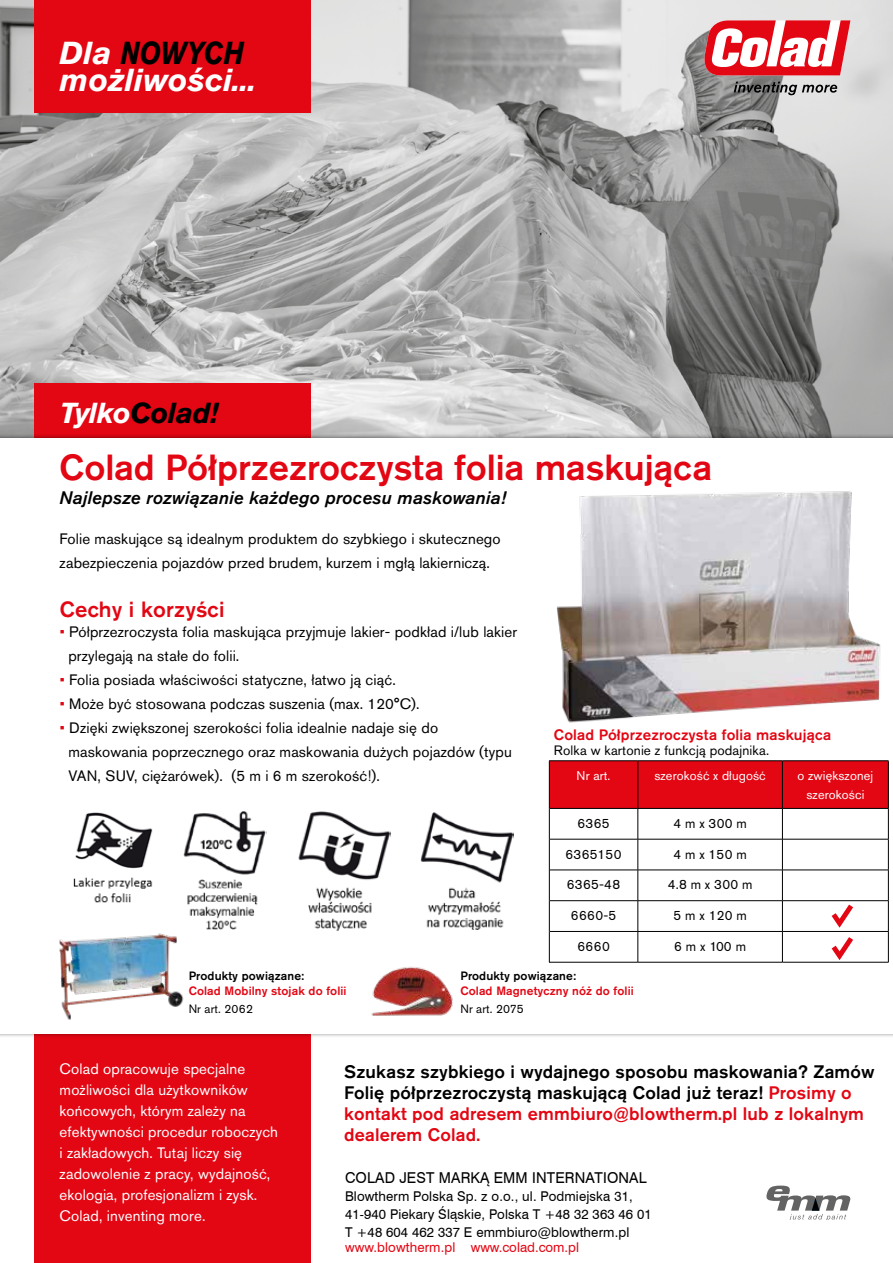
<style>
.page{position:relative;width:893px;height:1263px;background:#fff}
.page>*{position:absolute;margin:0;border:0;box-sizing:border-box;transform-origin:0 0}
.t1{font:500 36px "Akzidenz Grotesk Pro";color:#e30613}
.t2{font:italic 700 31.5px/27.2px "Akzidenz Grotesk Pro";color:#fff}
.t3{font:italic 700 28.65px "Akzidenz Grotesk Pro";letter-spacing:-.02em;color:#000}
.t4{font:500 21.9px "Akzidenz Grotesk Pro";letter-spacing:.01em;color:#e30613}
.t5{font:500 18px/21px "Akzidenz Grotesk Pro";letter-spacing:.01em;color:#000}
.t6{font:italic 500 18px "Akzidenz Grotesk Pro";letter-spacing:.01em;color:#000}
.t7{font:15px/24px "Akzidenz Grotesk Pro";letter-spacing:.01em;color:#000}
.t8{font:15px/21px "Akzidenz Grotesk Pro";letter-spacing:.01em;color:#fff}
.t9{font:500 15px "Akzidenz Grotesk Pro";letter-spacing:.01em;color:#e30613}
.t10{font:15px "Swiss 721 BTWGL4";letter-spacing:.01em;color:#000}
.t11{font:13.5px/18px "Swiss 721 BTWGL4";letter-spacing:.01em;color:#000}
.t12{font:13.5px "Swiss 721 BTWGL4";letter-spacing:.01em;color:#e30613}
.t13{font:13.5px "Akzidenz Grotesk Pro";letter-spacing:.01em;color:#000}
.t14{font:13.35px "Akzidenz Grotesk Pro";letter-spacing:.01em;color:#000}
.t15{font:12.75px/19.6px "Akzidenz Grotesk Pro";letter-spacing:.01em;color:#fff;text-align:center}
.t16{font:12.6px "Akzidenz Grotesk Pro";color:#fff}
.t17{font:500 12px "Akzidenz Grotesk Pro";letter-spacing:.01em;color:#e30613}
.t18{font:500 12px "Akzidenz Grotesk Pro";letter-spacing:.01em;color:#000}
.t19{font:12px "Akzidenz Grotesk Pro";letter-spacing:.01em;color:#000}
.s1{color:#000}
.s2{color:#fff}
.s3{color:#e30613}
.s4{font-family:"Swiss 721 BT"}
</style>
<div class="page">
<img style="left:0;top:0;width:893px;height:433px">
<div style="left:34px;top:0;width:276px;height:113px;background:#e30613"></div>
<div style="left:34px;top:383px;width:276px;height:880px;background:#e30613"></div>
<div style="left:0;top:438px;width:893px;height:595px;background:#fff"></div>
<svg style="left:699px;top:20px;width:151px;height:55px"></svg>
<svg style="left:734px;top:82px;width:103px;height:13px"></svg>
<svg style="left:766px;top:1185px;width:84px;height:34px"></svg>
<div style="left:550px;top:761px;width:338px;height:47px;background:#e30613"></div>
<hr style="left:549px;top:760px;width:89px;height:1px;background:#000">
<hr style="left:549px;top:761px;width:1px;height:47px;background:#000">
<hr style="left:638px;top:760px;width:144px;height:1px;background:#000">
<hr style="left:782px;top:760px;width:107px;height:1px;background:#000">
<hr style="left:549px;top:808px;width:1px;height:31px;background:#000">
<hr style="left:549px;top:839px;width:1px;height:31px;background:#000">
<hr style="left:549px;top:870px;width:1px;height:31px;background:#000">
<hr style="left:549px;top:901px;width:1px;height:30px;background:#000">
<hr style="left:549px;top:931px;width:1px;height:31px;background:#000">
<hr style="left:638px;top:761px;width:1px;height:47px;background:#000">
<hr style="left:782px;top:761px;width:1px;height:47px;background:#000">
<hr style="left:888px;top:761px;width:1px;height:47px;background:#000">
<hr style="left:550px;top:808px;width:88px;height:1px;background:#000">
<hr style="left:638px;top:808px;width:144px;height:1px;background:#000">
<hr style="left:638px;top:809px;width:1px;height:30px;background:#000">
<hr style="left:782px;top:808px;width:107px;height:1px;background:#000">
<hr style="left:782px;top:809px;width:1px;height:30px;background:#000">
<hr style="left:888px;top:809px;width:1px;height:30px;background:#000">
<hr style="left:550px;top:839px;width:88px;height:1px;background:#000">
<hr style="left:638px;top:839px;width:144px;height:1px;background:#000">
<hr style="left:638px;top:839px;width:1px;height:31px;background:#000">
<hr style="left:782px;top:839px;width:107px;height:1px;background:#000">
<hr style="left:782px;top:839px;width:1px;height:31px;background:#000">
<hr style="left:888px;top:839px;width:1px;height:31px;background:#000">
<hr style="left:550px;top:870px;width:88px;height:1px;background:#000">
<hr style="left:638px;top:870px;width:144px;height:1px;background:#000">
<hr style="left:638px;top:870px;width:1px;height:30px;background:#000">
<hr style="left:782px;top:870px;width:107px;height:1px;background:#000">
<hr style="left:782px;top:870px;width:1px;height:30px;background:#000">
<hr style="left:888px;top:870px;width:1px;height:30px;background:#000">
<hr style="left:550px;top:900px;width:88px;height:1px;background:#000">
<hr style="left:638px;top:900px;width:144px;height:1px;background:#000">
<hr style="left:638px;top:901px;width:1px;height:30px;background:#000">
<hr style="left:782px;top:900px;width:107px;height:1px;background:#000">
<hr style="left:782px;top:901px;width:1px;height:30px;background:#000">
<hr style="left:888px;top:901px;width:1px;height:30px;background:#000">
<hr style="left:550px;top:931px;width:88px;height:1px;background:#000">
<hr style="left:638px;top:931px;width:144px;height:1px;background:#000">
<hr style="left:638px;top:932px;width:1px;height:30px;background:#000">
<hr style="left:782px;top:931px;width:107px;height:1px;background:#000">
<hr style="left:782px;top:932px;width:1px;height:30px;background:#000">
<hr style="left:888px;top:932px;width:1px;height:30px;background:#000">
<hr style="left:549px;top:962px;width:89px;height:1px;background:#000">
<hr style="left:638px;top:962px;width:144px;height:1px;background:#000">
<hr style="left:782px;top:962px;width:107px;height:1px;background:#000">
<img style="left:59px;top:933px;width:125px;height:87px">
<img style="left:556px;top:491px;width:325px;height:232px">
<img style="left:371px;top:967px;width:82px;height:49px">
<svg style="left:832px;top:905px;width:21px;height:22px"></svg>
<svg style="left:832px;top:937px;width:21px;height:23px"></svg>
<img style="left:183px;top:811px;width:84px;height:119px">
<img style="left:298px;top:811px;width:93px;height:119px">
<img style="left:420px;top:812px;width:93px;height:118px">
<img style="left:73px;top:812px;width:80px;height:91px">
<h2 class="t2" style="left:60px;top:38px;width:198px">Dla <span class="s1">NOWYCH </span>możliwości...</h2>
<h3 class="t3" style="left:60px;top:394px;width:160px"><span class="s2">Tylko</span>Colad!</h3>
<h1 class="t1" style="left:60px;top:444px;width:654px">Colad Półprzezroczysta folia maskująca</h1>
<p class="t6" style="left:60px;top:486px;width:448px">Najlepsze rozwiązanie każdego procesu maskowania!</p>
<p class="t7" style="left:60px;top:526px;width:443px">Folie maskujące są idealnym produktem do szybkiego i skutecznego zabezpieczenia pojazdów przed brudem, kurzem i mgłą lakierniczą.</p>
<h3 class="t4" style="left:60px;top:595px;width:166px">Cechy i korzyści</h3>
<p class="t7" style="left:68px;top:619px;width:450px;text-indent:-8px"><span class="s3">•</span> Półprzezroczysta folia maskująca przyjmuje lakier- podkład i/lub lakier przylegają na stałe do folii.</p>
<p class="t7" style="left:60px;top:667px;width:337px"><span class="s3">•</span> Folia posiada właściwości statyczne, łatwo ją ciąć.</p>
<p class="t7" style="left:60px;top:691px;width:361px"><span class="s3">•</span> Może być stosowana podczas suszenia (max. 120°C).</p>
<p class="t7" style="left:68px;top:715px;width:445px;text-indent:-8px"><span class="s3">•</span> Dzięki zwiększonej szerokości folia idealnie nadaje się do maskowania poprzecznego oraz maskowania dużych pojazdów (typu<br>VAN, SUV, ciężarówek). (5 m i 6 m szerokość!).</p>
<p class="t9" style="left:554px;top:725px;width:279px">Colad Półprzezroczysta folia maskująca</p>
<p class="t13" style="left:554px;top:742px;width:217px">Rolka w kartonie z funkcją podajnika.</p>
<p class="t16" style="left:577px;top:767px;width:35px">Nr art.</p>
<p class="t15" style="left:654px;top:765px;width:113px">szerokość x długość</p>
<p class="t15" style="left:798px;top:765px;width:77px">o zwiększonej szerokości</p>
<p class="t14" style="left:578px;top:814px;width:33px">6365</p>
<p class="t14" style="left:673px;top:814px;width:75px">4 m x 300 m</p>
<p class="t14" style="left:566px;top:845px;width:58px">6365150</p>
<p class="t14" style="left:673px;top:845px;width:75px">4 m x 150 m</p>
<p class="t14" style="left:567px;top:876px;width:55px">6365-48</p>
<p class="t14" style="left:668px;top:876px;width:86px">4.8 m x 300 m</p>
<p class="t14" style="left:571px;top:907px;width:47px">6660-5</p>
<p class="t14" style="left:674px;top:907px;width:75px">5 m x 120 m</p>
<p class="t14" style="left:577px;top:937px;width:34px">6660</p>
<p class="t14" style="left:674px;top:937px;width:73px">6 m x 100 m</p>
<p class="t18" style="left:189px;top:968px;width:117px">Produkty powiązane:</p>
<p class="t17" style="left:189px;top:982px;width:159px">Colad Mobilny stojak do folii</p>
<p class="t19" style="left:189px;top:1000px;width:66px">Nr art. 2062</p>
<p class="t18" style="left:460px;top:968px;width:117px">Produkty powiązane:</p>
<p class="t17" style="left:460px;top:982px;width:175px">Colad Magnetyczny nóż do folii</p>
<p class="t19" style="left:460px;top:1000px;width:65px">Nr art. 2075</p>
<p class="t8" style="left:60px;top:1059px;width:220px">Colad opracowuje specjalne możliwości dla użytkowników końcowych, którym zależy na efektywności procedur roboczych i zakładowych. Tutaj liczy się zadowolenie z pracy, wydajność, ekologia, profesjonalizm i zysk.<br>Colad, inventing more.</p>
<p class="t5" style="left:344px;top:1060px;width:532px">Szukasz szybkiego i wydajnego sposobu maskowania? Zamów Folię półprzezroczystą maskującą Colad już teraz! <span class="s3">Prosimy o kontakt pod adresem emmbiuro@blowtherm.pl lub z lokalnym dealerem Colad.</span></p>
<p class="t10" style="left:345px;top:1167px;width:303px">COLAD JEST MARKĄ EMM INTERNATIONAL</p>
<p class="t11" style="left:345px;top:1187px;width:308px">Blowtherm Polska Sp. z o.o., ul. Podmiejska 31,<br>41-940 Piekary Śląskie, Polska T +48 32 363 46 01<br>T +48 604 462 337 E emmbiuro@blowtherm.pl</p>
<p class="t12" style="left:345px;top:1238px;width:236px">www.blowtherm.pl <span class="s4">www.colad.com.pl</span></p>
</div>
